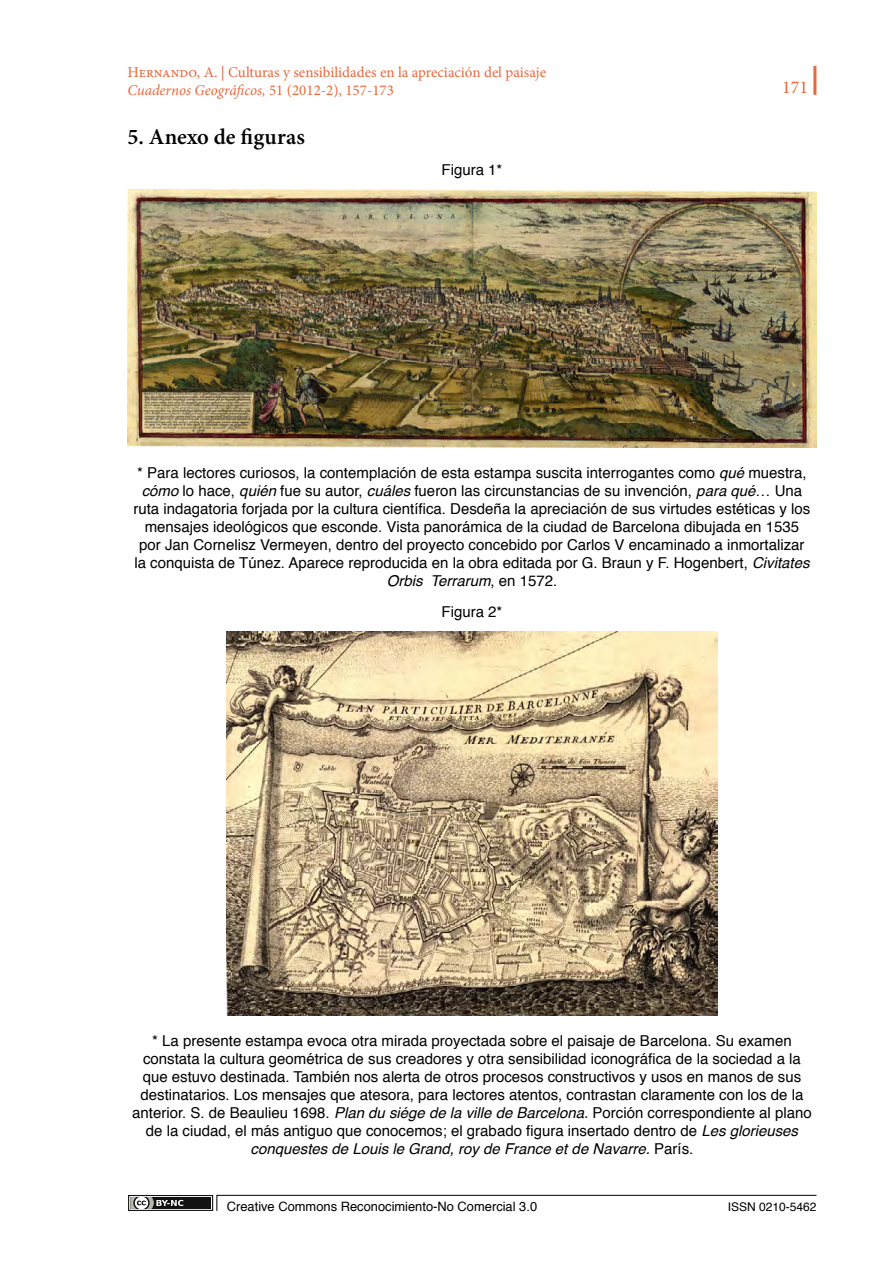
<style>
.page{position:relative;width:893px;height:1263px;background:#fff}
.page>*{position:absolute;margin:0;border:0;box-sizing:border-box;transform-origin:0 0}
.t1{font:600 22.5px "Minion Pro";letter-spacing:.005em;color:#000}
.t2{font:18px "Minion Pro";color:#ea663b}
.t3{font:15px/18px "Helvetica";color:#000;text-align:center}
.t4{font:15px/18px "Minion Pro";color:#ea663b}
.t5{font:12.9px "Helvetica";color:#000}
.t6{font:12px "Helvetica";color:#000}
.s1{font-style:italic}
</style>
<div class="page">
<hr style="left:813px;top:66px;width:3px;height:29px;background:#ea663b">
<div style="left:128px;top:1195px;width:85px;height:16px;border:1px solid #111211"></div>
<div style="left:130px;top:1197px;width:81px;height:12px;background:#111211"></div>
<svg style="left:130px;top:1197px;width:53px;height:12px"></svg>
<svg style="left:216px;top:1194px;width:601px;height:17px"></svg>
<img style="left:128px;top:190px;width:688px;height:257px">
<img style="left:226px;top:632px;width:492px;height:383px">
<p class="t4" style="left:128px;top:63px;width:420px">Hernando, A. | Culturas y sensibilidades en la apreciación del paisaje<br><span class="s1">Cuadernos Geográficos,</span> 51 (2012-2), 157-173</p>
<h1 class="t1" style="left:128px;top:121px;width:179px">5. Anexo de figuras</h1>
<p class="t3" style="left:442px;top:161px;width:62px">Figura 1*</p>
<p class="t2" style="left:782px;top:75px;width:27px">171</p>
<p class="t3" style="left:133px;top:464px;width:678px">* Para lectores curiosos, la contemplación de esta estampa suscita interrogantes como <span class="s1">qué</span> muestra, <span class="s1">cómo</span> lo hace, <span class="s1">quién</span> fue su autor, <span class="s1">cuáles</span> fueron las circunstancias de su invención, <span class="s1">para qué</span>… Una ruta indagatoria forjada por la cultura científica. Desdeña la apreciación de sus virtudes estéticas y los mensajes ideológicos que esconde. Vista panorámica de la ciudad de Barcelona dibujada en 1535 por Jan Cornelisz Vermeyen, dentro del proyecto concebido por Carlos V encaminado a inmortalizar la conquista de Túnez. Aparece reproducida en la obra editada por G. Braun y F. Hogenbert, <span class="s1">Civitates Orbis Terrarum</span>, en 1572.</p>
<p class="t3" style="left:442px;top:603px;width:62px">Figura 2*</p>
<p class="t3" style="left:132px;top:1032px;width:681px">* La presente estampa evoca otra mirada proyectada sobre el paisaje de Barcelona. Su examen constata la cultura geométrica de sus creadores y otra sensibilidad iconográfica de la sociedad a la que estuvo destinada. También nos alerta de otros procesos constructivos y usos en manos de sus destinatarios. Los mensajes que atesora, para lectores atentos, contrastan claramente con los de la anterior. S. de Beaulieu 1698. <span class="s1">Plan du siége de la ville de Barcelona.</span> Porción correspondiente al plano de la ciudad, el más antiguo que conocemos; el grabado figura insertado dentro de <span class="s1">Les glorieuses conquestes de Louis le Grand, roy de France et de Navarre.</span> París.</p>
<p class="t5" style="left:227px;top:1196px;width:312px">Creative Commons Reconocimiento-No Comercial 3.0</p>
<p class="t6" style="left:728px;top:1197px;width:90px">ISSN 0210-5462</p>
</div>
